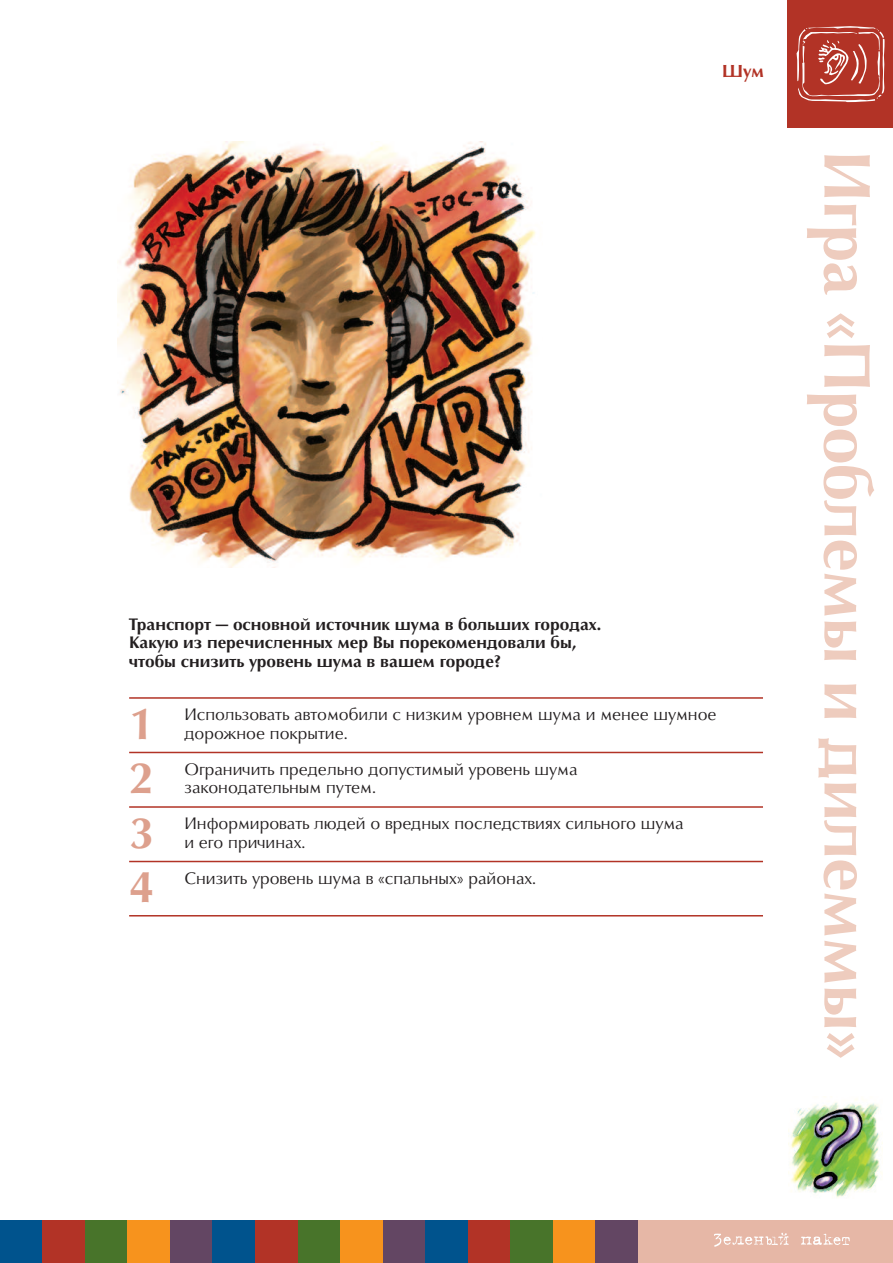
<style>
.page{position:relative;width:893px;height:1263px;background:#fff}
.page>*{position:absolute;margin:0;border:0;box-sizing:border-box;transform-origin:0 0}
.t1{font:700 67.5px "URW Classico TCY";letter-spacing:-.015em;color:#eeccbe}
.t2{font:700 45.3px "URW Classico TCY";color:#dda08d}
.t3{font:700 18px "URW Classico TCY";color:#b23326}
.t4{font:17.25px/18.8px "URW Classico TCY";color:#231f20}
.t5{font:700 17.25px/18.8px "URW Classico TCY";color:#231f20}
</style>
<div class="page">
<div style="left:0;top:1220px;width:893px;height:43px;background:#e6b7a6"></div>
<svg style="left:801px;top:1234px;width:49px;height:11px"></svg>
<svg style="left:714px;top:1232px;width:75px;height:15px"></svg>
<div style="left:787px;top:0;width:106px;height:128px;background:#b23326"></div>
<svg style="left:797px;top:26px;width:87px;height:76px"></svg>
<div style="left:0;top:1220px;width:43px;height:43px;background:#00538d"></div>
<div style="left:43px;top:1220px;width:42px;height:43px;background:#b23326"></div>
<div style="left:85px;top:1220px;width:43px;height:43px;background:#48742a"></div>
<div style="left:128px;top:1220px;width:42px;height:43px;background:#f7931d"></div>
<div style="left:170px;top:1220px;width:43px;height:43px;background:#634663"></div>
<img style="left:788px;top:1096px;width:95px;height:102px">
<div style="left:213px;top:1220px;width:42px;height:43px;background:#00538d"></div>
<div style="left:255px;top:1220px;width:43px;height:43px;background:#b23326"></div>
<div style="left:298px;top:1220px;width:42px;height:43px;background:#48742a"></div>
<div style="left:340px;top:1220px;width:43px;height:43px;background:#f7931d"></div>
<div style="left:383px;top:1220px;width:42px;height:43px;background:#634663"></div>
<div style="left:425px;top:1220px;width:43px;height:43px;background:#00538d"></div>
<div style="left:468px;top:1220px;width:42px;height:43px;background:#b23326"></div>
<div style="left:510px;top:1220px;width:43px;height:43px;background:#48742a"></div>
<div style="left:553px;top:1220px;width:42px;height:43px;background:#f7931d"></div>
<div style="left:595px;top:1220px;width:43px;height:43px;background:#634663"></div>
<img style="left:117px;top:142px;width:419px;height:425px">
<hr style="left:129px;top:697px;width:634px;height:2px;background:#b23326">
<hr style="left:129px;top:752px;width:634px;height:1px;background:#b23326">
<hr style="left:129px;top:806px;width:634px;height:2px;background:#b23326">
<hr style="left:129px;top:861px;width:634px;height:1px;background:#b23326">
<hr style="left:129px;top:915px;width:634px;height:1px;background:#b23326">
<p class="t3" style="left:722px;top:61px;width:44px">Шум</p>
<p class="t5" style="left:129px;top:614px;width:474px">Транспорт — основной источник шума в больших городах.<br>Какую из перечисленных мер Вы порекомендовали бы, чтобы снизить уровень шума в вашем городе?</p>
<h2 class="t2" style="left:129px;top:697px;width:26px">1</h2>
<p class="t4" style="left:184px;top:705px;width:534px">Использовать автомобили с низким уровнем шума и менее шумное дорожное покрытие.</p>
<h2 class="t2" style="left:129px;top:751px;width:26px">2</h2>
<p class="t4" style="left:184px;top:759px;width:395px">Ограничить предельно допустимый уровень шума законодательным путем.</p>
<h2 class="t2" style="left:129px;top:806px;width:26px">3</h2>
<p class="t4" style="left:184px;top:814px;width:501px">Информировать людей о вредных последствиях сильного шума и его причинах.</p>
<h2 class="t2" style="left:129px;top:860px;width:26px">4</h2>
<p class="t4" style="left:184px;top:868px;width:353px">Снизить уровень шума в «спальных» районах.</p>
<h1 class="t1" style="left:887px;top:150px;width:910px;rotate:90deg">Игра «Проблемы и дилеммы»</h1>
</div>
